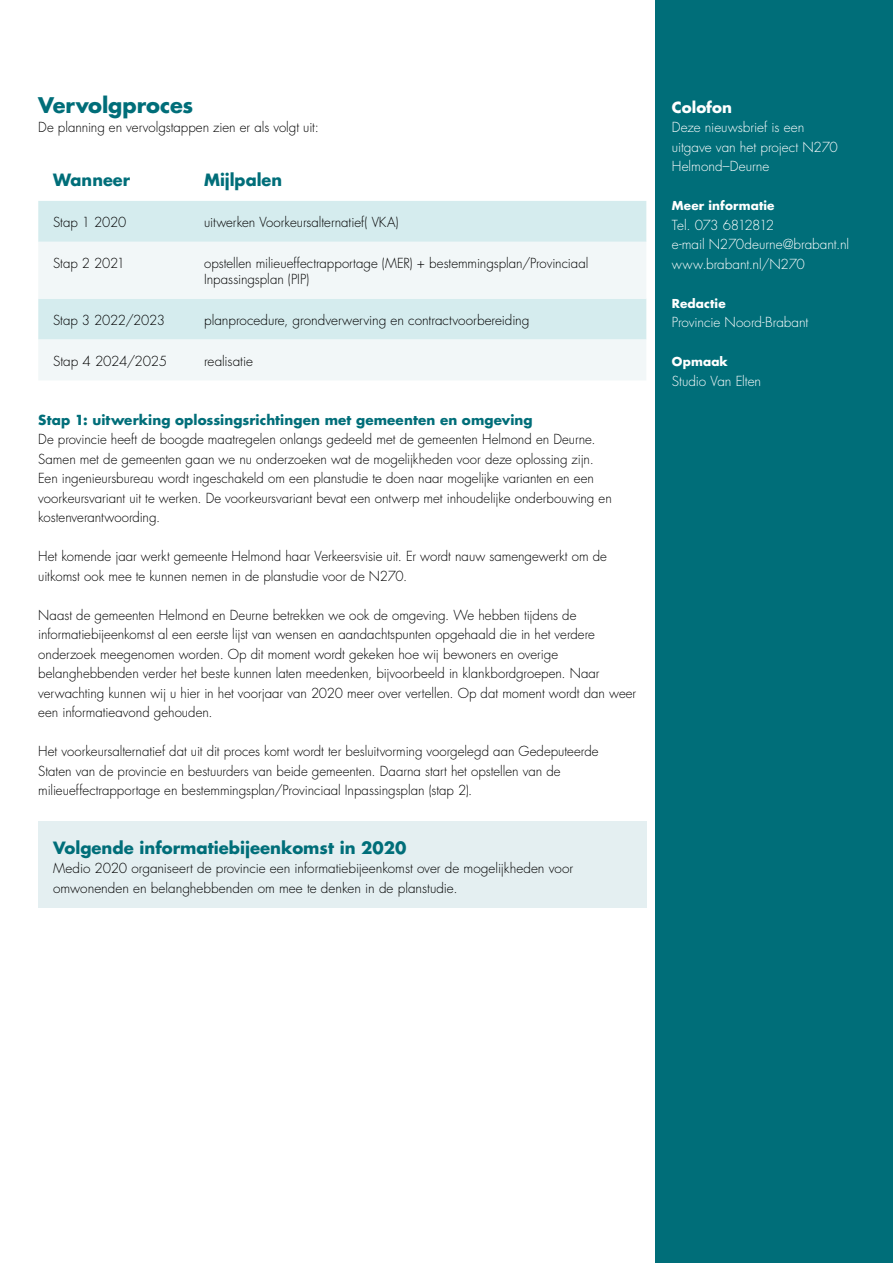
<style>
.page{position:relative;width:893px;height:1263px;background:#fff}
.page>*{position:absolute;margin:0;border:0;box-sizing:border-box;transform-origin:0 0}
.t1{font:700 21px "Futura Std";letter-spacing:-.005em;color:#006e79}
.t2{font:700 16.5px "Futura Std";color:#006e79}
.t3{font:700 15px "Futura Std";letter-spacing:.005em;color:#fff}
.t4{font:300 13.5px/19.5px "Futura Std";color:#000}
.t5{font:300 13.5px/19.5px "Futura Std";letter-spacing:-.005em;color:#fff}
.t6{font:700 13.5px "Futura Std";letter-spacing:.005em;color:#006e79}
.t7{font:300 13.5px "Futura Std";letter-spacing:-.02em;color:#000}
.t8{font:700 12px "Futura Std";letter-spacing:.01em;color:#fff}
</style>
<div class="page">
<div style="left:597px;top:0;width:296px;height:1263px;background:#006e79"></div>
<div style="left:0;top:0;width:655px;height:1263px;background:#fff"></div>
<div style="left:38px;top:201px;width:608px;height:41px;background:#d5ecee"></div>
<svg style="left:38px;top:242px;width:608px;height:138px;fill:#f2f7f8"></svg>
<div style="left:38px;top:820px;width:608px;height:87px;background:#e4eff1"></div>
<h1 class="t1" style="left:38px;top:91px;width:157px">Vervolgproces</h1>
<p class="t4" style="left:38px;top:118px;width:282px">De planning en vervolgstappen zien er als volgt uit:</p>
<p class="t2" style="left:53px;top:169px;width:78px">Wanneer</p>
<p class="t2" style="left:204px;top:169px;width:80px">Mijlpalen</p>
<p class="t4" style="left:53px;top:213px;width:75px">Stap 1 2020</p>
<p class="t4" style="left:204px;top:213px;width:196px">uitwerken Voorkeursalternatief( VKA)</p>
<p class="t4" style="left:53px;top:254px;width:73px">Stap 2 2021</p>
<p class="t4" style="left:204px;top:255px;width:386px;line-height:15.9px">opstellen milieueffectrapportage (MER) + bestemmingsplan/Provinciaal<br>Inpassingsplan (PIP)</p>
<p class="t7" style="left:53px;top:312px;width:113px">Stap 3 2022/2023</p>
<p class="t4" style="left:204px;top:310px;width:327px">planprocedure, grondverwerving en contractvoorbereiding</p>
<p class="t7" style="left:53px;top:352px;width:115px">Stap 4 2024/2025</p>
<p class="t4" style="left:204px;top:351px;width:50px">realisatie</p>
<p class="t6" style="left:38px;top:410px;width:496px">Stap 1: uitwerking oplossingsrichtingen met gemeenten en omgeving</p>
<p class="t4" style="left:38px;top:430px;width:575px">De provincie heeft de boogde maatregelen onlangs gedeeld met de gemeenten Helmond en Deurne.<br>Samen met de gemeenten gaan we nu onderzoeken wat de mogelijkheden voor deze oplossing zijn.<br>Een ingenieursbureau wordt ingeschakeld om een planstudie te doen naar mogelijke varianten en een voorkeursvariant uit te werken. De voorkeursvariant bevat een ontwerp met inhoudelijke onderbouwing en kostenverantwoording.</p>
<p class="t4" style="left:38px;top:547px;width:570px">Het komende jaar werkt gemeente Helmond haar Verkeersvisie uit. Er wordt nauw samengewerkt om de uitkomst ook mee te kunnen nemen in de planstudie voor de N270.</p>
<p class="t4" style="left:38px;top:605px;width:600px">Naast de gemeenten Helmond en Deurne betrekken we ook de omgeving. We hebben tijdens de informatiebijeenkomst al een eerste lijst van wensen en aandachtspunten opgehaald die in het verdere onderzoek meegenomen worden. Op dit moment wordt gekeken hoe wij bewoners en overige belanghebbenden verder het beste kunnen laten meedenken, bijvoorbeeld in klankbordgroepen. Naar verwachting kunnen wij u hier in het voorjaar van 2020 meer over vertellen. Op dat moment wordt dan weer een informatieavond gehouden.</p>
<p class="t4" style="left:38px;top:742px;width:562px">Het voorkeursalternatief dat uit dit proces komt wordt ter besluitvorming voorgelegd aan Gedeputeerde<br>Staten van de provincie en bestuurders van beide gemeenten. Daarna start het opstellen van de milieueffectrapportage en bestemmingsplan/Provinciaal Inpassingsplan (stap 2).</p>
<p class="t2" style="left:53px;top:836px;width:355px">Volgende informatiebijeenkomst in 2020</p>
<p class="t4" style="left:53px;top:859px;width:521px">Medio 2020 organiseert de provincie een informatiebijeenkomst over de mogelijkheden voor omwonenden en belanghebbenden om mee te denken in de planstudie.</p>
<p class="t3" style="left:672px;top:97px;width:62px">Colofon</p>
<p class="t5" style="left:672px;top:118px;width:168px">Deze nieuwsbrief is een uitgave van het project N270<br>Helmond–Deurne</p>
<p class="t8" style="left:672px;top:198px;width:104px">Meer informatie</p>
<p class="t5" style="left:672px;top:215px;width:179px">Tel. 073 6812812<br>e-mail N270deurne@brabant.nl www.brabant.nl/N270</p>
<p class="t8" style="left:672px;top:295px;width:55px">Redactie</p>
<p class="t5" style="left:672px;top:313px;width:138px">Provincie Noord-Brabant</p>
<p class="t8" style="left:672px;top:354px;width:58px">Opmaak</p>
<p class="t5" style="left:672px;top:371px;width:91px">Studio Van Elten</p>
</div>
